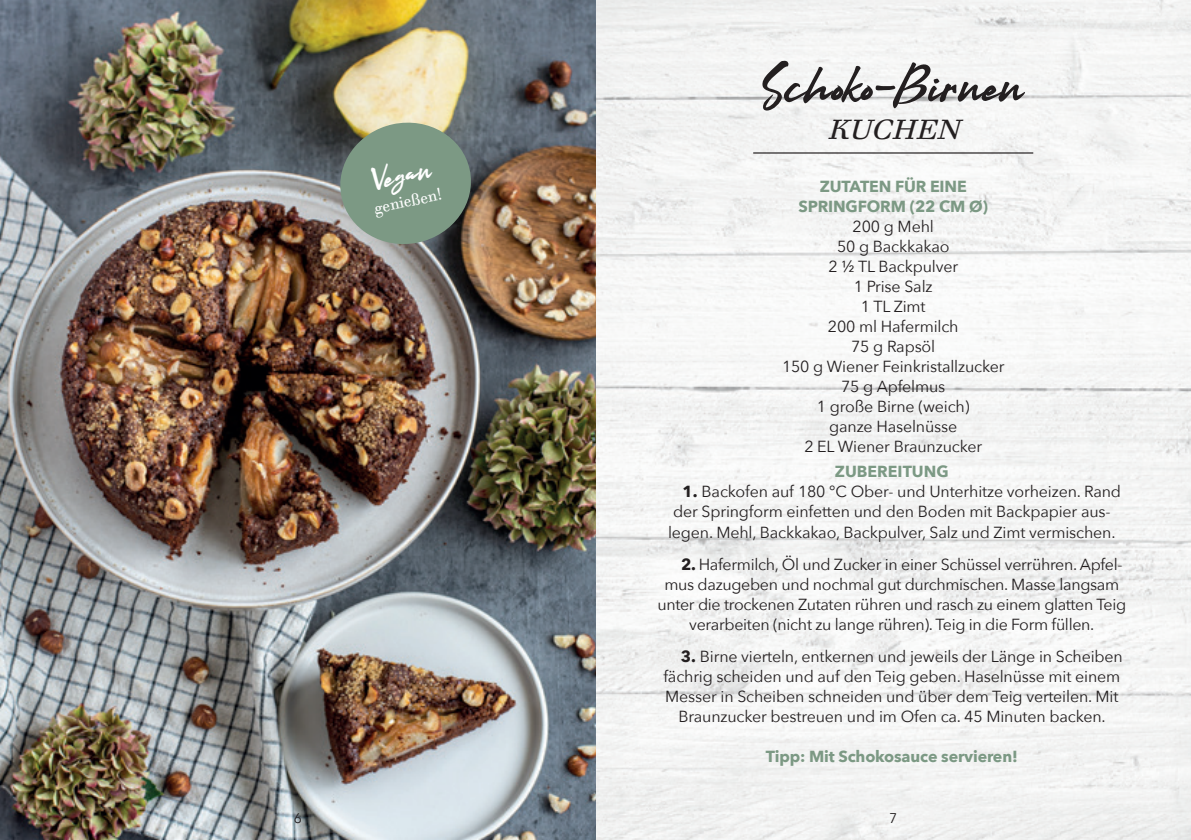
<style>
.page{position:relative;width:1191px;height:840px;background:#fff}
.page>*{position:absolute;margin:0;border:0;box-sizing:border-box;transform-origin:0 0}
.t1{font:50.4px "Arkipelago";color:#231f20}
.t2{font:30px "Arkipelago";color:#fff;scale:.96 1}
.t3{font:italic 26.4px "Walbaum Text Pro";color:#231f20}
.t4{font:16px/20px "Avenir Next";letter-spacing:-.01em;color:#231f20;text-align:center}
.t5{font:700 16px/20px "Avenir Next";letter-spacing:-.01em;color:#7c9984;text-align:center}
.t6{font:16px "Walbaum Text Pro";color:#fff;scale:.96 1}
.t7{font:14px "Avenir Next";color:#231f20}
.s1{font-weight:700}
</style>
<div class="page">
<img style="left:595px;top:0;width:596px;height:839px">
<img style="left:0;top:0;width:595px;height:839px">
<svg style="left:334px;top:117px;width:142px;height:133px"></svg>
<hr style="left:753px;top:152px;width:280px;height:1px;background:#231f20">
<h2 class="t2" style="left:369px;top:162px;width:63px;rotate:-12deg">Vegan</h2>
<p class="t6" style="left:372px;top:199px;width:74px;rotate:-12deg">genießen!</p>
<h1 class="t1" style="left:762px;top:53px;width:263px">Schoko-Birnen</h1>
<h3 class="t3" style="left:827px;top:114px;width:143px">KUCHEN</h3>
<p class="t5" style="left:798px;top:176px;width:191px">ZUTATEN FÜR EINE<br>SPRINGFORM (22 CM Ø)</p>
<p class="t4" style="left:782px;top:215px;width:224px">200 g Mehl<br>50 g Backkakao<br>2 ½ TL Backpulver<br>1 Prise Salz<br>1 TL Zimt<br>200 ml Hafermilch<br>75 g Rapsöl<br>150 g Wiener Feinkristallzucker<br>75 g Apfelmus<br>1 große Birne (weich)<br>ganze Haselnüsse<br>2 EL Wiener Braunzucker</p>
<p class="t5" style="left:835px;top:461px;width:115px">ZUBEREITUNG</p>
<p class="t4" style="left:682px;top:481px;width:440px"><span class="s1">1.</span> Backofen auf 180 °C Ober- und Unterhitze vorheizen. Rand</p>
<p class="t4" style="left:673px;top:501px;width:439px">der Springform einfetten und den Boden mit Backpapier aus-</p>
<p class="t4" style="left:668px;top:521px;width:449px">legen. Mehl, Backkakao, Backpulver, Salz und Zimt vermischen.</p>
<p class="t4" style="left:681px;top:553px;width:443px"><span class="s1">2.</span> Hafermilch, Öl und Zucker in einer Schüssel verrühren. Apfel-</p>
<p class="t4" style="left:664px;top:573px;width:456px">mus dazugeben und nochmal gut durchmischen. Masse langsam</p>
<p class="t4" style="left:657px;top:593px;width:470px">unter die trockenen Zutaten rühren und rasch zu einem glatten Teig</p>
<p class="t4" style="left:689px;top:613px;width:406px">verarbeiten (nicht zu lange rühren). Teig in die Form füllen.</p>
<p class="t4" style="left:680px;top:645px;width:444px"><span class="s1">3.</span> Birne vierteln, entkernen und jeweils der Länge in Scheiben</p>
<p class="t4" style="left:663px;top:665px;width:458px">fächrig scheiden und auf den Teig geben. Haselnüsse mit einem</p>
<p class="t4" style="left:665px;top:685px;width:455px">Messer in Scheiben schneiden und über dem Teig verteilen. Mit</p>
<p class="t4" style="left:678px;top:705px;width:429px">Braunzucker bestreuen und im Ofen ca. 45 Minuten backen.</p>
<p class="t5" style="left:766px;top:745px;width:253px">Tipp: Mit Schokosauce servieren!</p>
<p class="t7" style="left:294px;top:805px;width:10px">6</p>
<p class="t7" style="left:889px;top:805px;width:10px">7</p>
</div>
